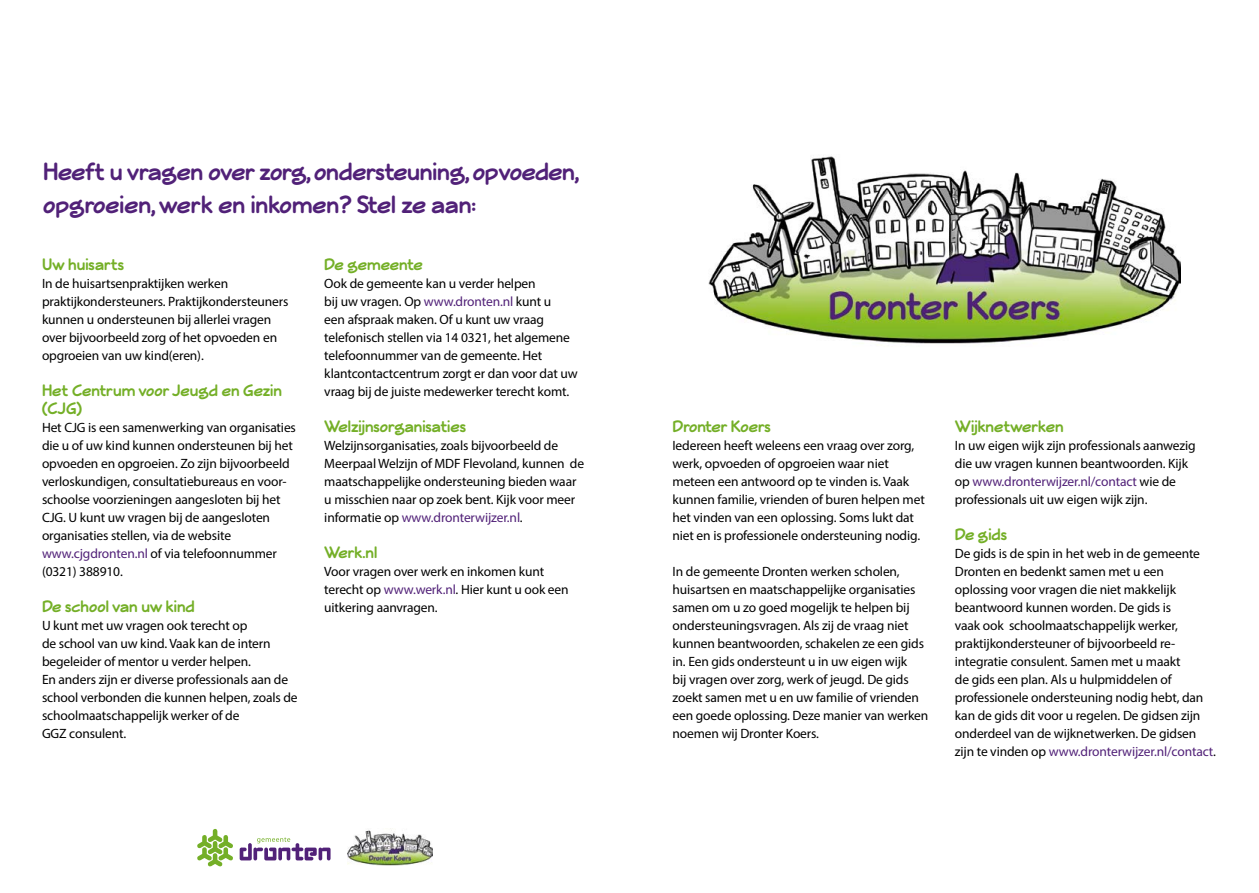
<style>
.page{position:relative;width:1259px;height:893px;background:#fff}
.page>*{position:absolute;margin:0;border:0;box-sizing:border-box;transform-origin:0 0}
.t1{font:700 27px/32.4px "Veggieburger";letter-spacing:-.01em;color:#512178}
.t2{font:700 18px/18px "Veggieburger";color:#74af27}
.t3{font:13.5px/18px "Myriad Pro";letter-spacing:-.01em;color:#000}
.s1{color:#512178}
</style>
<div class="page">
<svg style="left:197px;top:829px;width:36px;height:37px"></svg>
<svg style="left:240px;top:837px;width:90px;height:23px"></svg>
<img style="left:347px;top:830px;width:85px;height:36px">
<img style="left:708px;top:156px;width:472px;height:189px">
<h1 class="t1" style="left:43px;top:155px;width:538px">Heeft u vragen over zorg, ondersteuning, opvoeden, opgroeien, werk en inkomen? Stel ze aan:</h1>
<h2 class="t2" style="left:42px;top:255px;width:84px">Uw huisarts</h2>
<p class="t3" style="left:42px;top:274px;width:248px">In de huisartsenpraktijken werken praktijkondersteuners. Praktijkondersteuners kunnen u ondersteunen bij allerlei vragen over bijvoorbeeld zorg of het opvoeden en opgroeien van uw kind(eren).</p>
<h2 class="t2" style="left:42px;top:381px;width:241px">Het Centrum voor Jeugd en Gezin (CJG)</h2>
<p class="t3" style="left:42px;top:418px;width:255px">Het CJG is een samenwerking van organisaties die u of uw kind kunnen ondersteunen bij het opvoeden en opgroeien. Zo zijn bijvoorbeeld verloskundigen, consultatiebureaus en voor&shy;schoolse voorzieningen aangesloten bij het CJG. U kunt uw vragen bij de aangesloten organisaties stellen, via de website <span class="s1">www.cjgdronten.nl</span> of via telefoonnummer (0321) 388910.</p>
<h2 class="t2" style="left:42px;top:597px;width:154px">De school van uw kind</h2>
<p class="t3" style="left:42px;top:616px;width:257px">U kunt met uw vragen ook terecht op<br>de school van uw kind. Vaak kan de intern begeleider of mentor u verder helpen.<br>En anders zijn er diverse professionals aan de school verbonden die kunnen helpen, zoals de schoolmaatschappelijk werker of de<br>GGZ consulent.</p>
<h2 class="t2" style="left:324px;top:255px;width:100px">De gemeente</h2>
<p class="t3" style="left:324px;top:274px;width:255px">Ook de gemeente kan u verder helpen<br>bij uw vragen. Op <span class="s1">www.dronten.nl</span> kunt u<br>een afspraak maken. Of u kunt uw vraag telefonisch stellen via 14 0321, het algemene telefoonnummer van de gemeente. Het klantcontactcentrum zorgt er dan voor dat uw vraag bij de juiste medewerker terecht komt.</p>
<h2 class="t2" style="left:324px;top:417px;width:143px">Welzijnsorganisaties</h2>
<p class="t3" style="left:324px;top:436px;width:261px">Welzijnsorganisaties, zoals bijvoorbeeld de Meerpaal Welzijn of MDF Flevoland, kunnen de maatschappelijke ondersteuning bieden waar u misschien naar op zoek bent. Kijk voor meer informatie op <span class="s1">www.dronterwijzer.nl</span>.</p>
<h2 class="t2" style="left:324px;top:543px;width:54px">Werk.nl</h2>
<p class="t3" style="left:324px;top:562px;width:246px">Voor vragen over werk en inkomen kunt terecht op <span class="s1">www.werk.nl</span>. Hier kunt u ook een uitkering aanvragen.</p>
<h2 class="t2" style="left:672px;top:417px;width:100px">Dronter Koers</h2>
<p class="t3" style="left:672px;top:436px;width:254px">Iedereen heeft weleens een vraag over zorg, werk, opvoeden of opgroeien waar niet meteen een antwoord op te vinden is. Vaak kunnen familie, vrienden of buren helpen met het vinden van een oplossing. Soms lukt dat niet en is professionele ondersteuning nodig.</p>
<p class="t3" style="left:672px;top:562px;width:257px">In de gemeente Dronten werken scholen, huisartsen en maatschappelijke organisaties samen om u zo goed mogelijk te helpen bij ondersteuningsvragen. Als zij de vraag niet kunnen beantwoorden, schakelen ze een gids in. Een gids ondersteunt u in uw eigen wijk<br>bij vragen over zorg, werk of jeugd. De gids zoekt samen met u en uw familie of vrienden een goede oplossing. Deze manier van werken noemen wij Dronter Koers.</p>
<h2 class="t2" style="left:955px;top:417px;width:110px">Wijknetwerken</h2>
<p class="t3" style="left:955px;top:436px;width:242px">In uw eigen wijk zijn professionals aanwezig die uw vragen kunnen beantwoorden. Kijk op <span class="s1">www.dronterwijzer.nl/contact</span> wie de professionals uit uw eigen wijk zijn.</p>
<h2 class="t2" style="left:955px;top:525px;width:54px">De gids</h2>
<p class="t3" style="left:955px;top:544px;width:262px">De gids is de spin in het web in de gemeente Dronten en bedenkt samen met u een oplossing voor vragen die niet makkelijk beantwoord kunnen worden. De gids is<br>vaak ook schoolmaatschappelijk werker, praktijkondersteuner of bijvoorbeeld re&shy;integratie consulent. Samen met u maakt<br>de gids een plan. Als u hulpmiddelen of professionele ondersteuning nodig hebt, dan kan de gids dit voor u regelen. De gidsen zijn onderdeel van de wijknetwerken. De gidsen zijn te vinden op <span class="s1">www.dronterwijzer.nl/contact</span>.</p>
</div>
